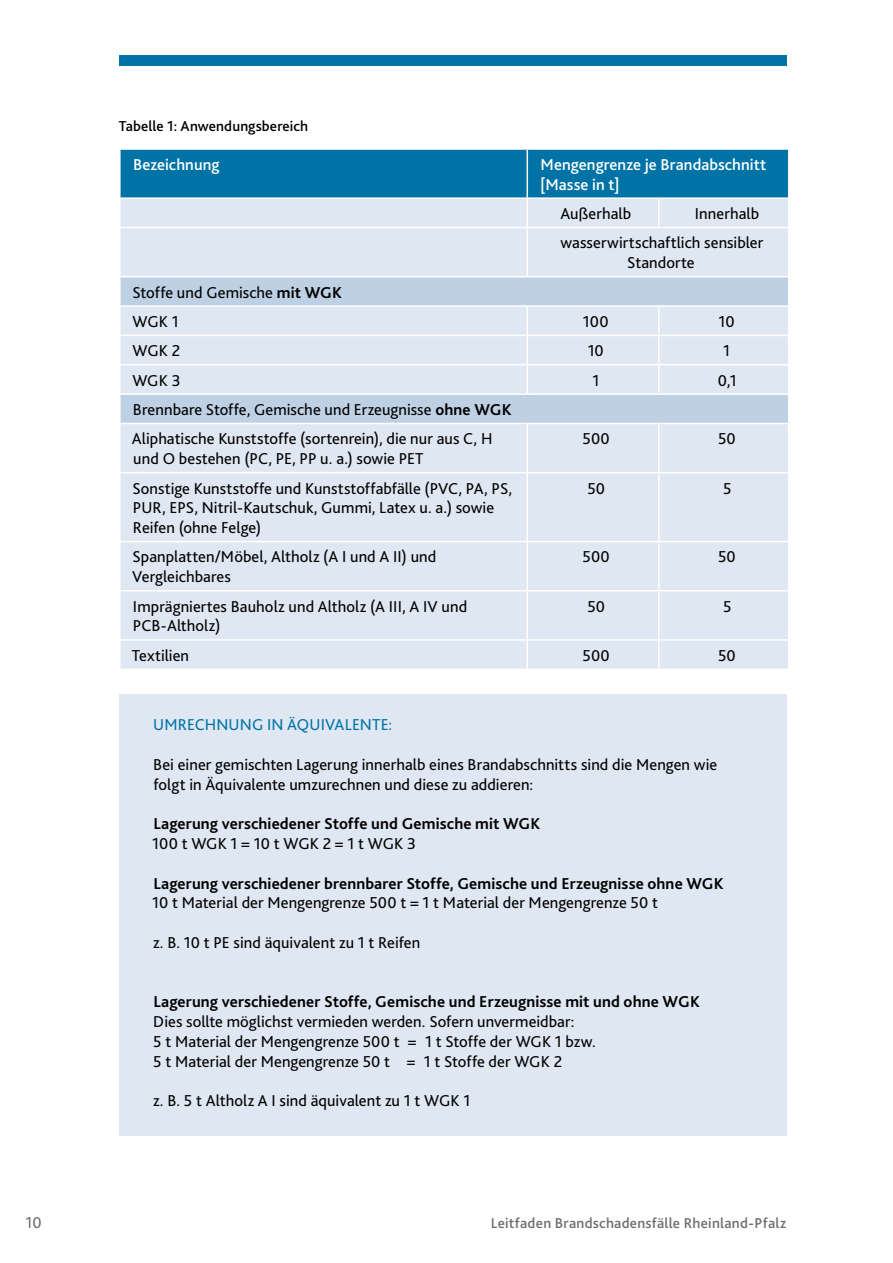
<style>
.page{position:relative;width:893px;height:1263px;background:#fff}
.page>*{position:absolute;margin:0;border:0;box-sizing:border-box;transform-origin:0 0}
.t1{font:16.5px/19.8px "Bliss 2";letter-spacing:.005em;color:#000}
.t2{font:700 16.5px "Bliss 2";letter-spacing:.01em;color:#000}
.t3{font:500 16.5px/19.8px "Bliss 2";letter-spacing:.005em;color:#fff}
.t4{font:16.5px "Bliss 2";color:#0073a6}
.t5{font:16.5px "Bliss 2";color:#706f6f}
.t6{font:500 15px "Bliss 2";letter-spacing:.015em;color:#706f6f}
.t7{font:500 15px "Bliss 2";letter-spacing:.01em;color:#000}
.s1{font-weight:700}
</style>
<div class="page">
<div style="left:119px;top:694px;width:668px;height:441px;background:#dfe7f2"></div>
<div style="left:119px;top:55px;width:668px;height:11px;background:#0073a6"></div>
<div style="left:121px;top:228px;width:667px;height:440px;background:#dfe7f2"></div>
<svg style="left:121px;top:277px;width:667px;height:146px;background:#d2deec"></svg>
<svg style="left:120px;top:149px;width:669px;height:78px;background:#58a1c4"></svg>
<hr style="left:526px;top:228px;width:2px;height:48px;background:#fff">
<hr style="left:526px;top:307px;width:2px;height:28px;background:#fff">
<hr style="left:119px;top:335px;width:408px;height:1px;background:#fff">
<hr style="left:527px;top:335px;width:132px;height:1px;background:#fff">
<hr style="left:526px;top:336px;width:2px;height:28px;background:#fff">
<hr style="left:659px;top:335px;width:130px;height:1px;background:#fff">
<hr style="left:119px;top:364px;width:408px;height:1px;background:#fff">
<hr style="left:527px;top:364px;width:132px;height:1px;background:#fff">
<hr style="left:526px;top:365px;width:2px;height:28px;background:#fff">
<hr style="left:659px;top:364px;width:130px;height:1px;background:#fff">
<svg style="left:658px;top:307px;width:1px;height:86px"></svg>
<hr style="left:119px;top:393px;width:408px;height:2px;background:#fff">
<hr style="left:527px;top:393px;width:132px;height:2px;background:#fff">
<hr style="left:659px;top:393px;width:130px;height:2px;background:#fff">
<hr style="left:119px;top:423px;width:408px;height:1px;background:#fff">
<hr style="left:527px;top:423px;width:132px;height:1px;background:#fff">
<hr style="left:526px;top:424px;width:2px;height:48px;background:#fff">
<hr style="left:659px;top:423px;width:130px;height:1px;background:#fff">
<hr style="left:658px;top:424px;width:1px;height:48px;background:#fff">
<hr style="left:119px;top:472px;width:408px;height:1px;background:#fff">
<hr style="left:527px;top:472px;width:132px;height:1px;background:#fff">
<hr style="left:526px;top:473px;width:2px;height:68px;background:#fff">
<hr style="left:659px;top:472px;width:130px;height:1px;background:#fff">
<hr style="left:658px;top:473px;width:1px;height:68px;background:#fff">
<hr style="left:119px;top:541px;width:408px;height:1px;background:#fff">
<hr style="left:527px;top:541px;width:132px;height:1px;background:#fff">
<hr style="left:526px;top:542px;width:2px;height:48px;background:#fff">
<hr style="left:659px;top:541px;width:130px;height:1px;background:#fff">
<hr style="left:658px;top:542px;width:1px;height:48px;background:#fff">
<hr style="left:119px;top:590px;width:408px;height:1px;background:#fff">
<hr style="left:527px;top:590px;width:132px;height:1px;background:#fff">
<hr style="left:526px;top:591px;width:2px;height:48px;background:#fff">
<hr style="left:659px;top:590px;width:130px;height:1px;background:#fff">
<hr style="left:658px;top:591px;width:1px;height:48px;background:#fff">
<hr style="left:119px;top:639px;width:408px;height:2px;background:#fff">
<hr style="left:527px;top:639px;width:132px;height:2px;background:#fff">
<hr style="left:526px;top:641px;width:2px;height:27px;background:#fff">
<hr style="left:659px;top:639px;width:130px;height:2px;background:#fff">
<svg style="left:658px;top:641px;width:1px;height:27px"></svg>
<hr style="left:119px;top:276px;width:408px;height:1px;background:#fff">
<hr style="left:527px;top:276px;width:132px;height:1px;background:#fff">
<hr style="left:659px;top:276px;width:130px;height:1px;background:#fff">
<hr style="left:119px;top:305px;width:408px;height:2px;background:#fff">
<hr style="left:527px;top:305px;width:132px;height:2px;background:#fff">
<hr style="left:659px;top:305px;width:130px;height:2px;background:#fff">
<p class="t7" style="left:119px;top:116px;width:191px">Tabelle 1: Anwendungsbereich</p>
<p class="t3" style="left:133px;top:154px;width:88px">Bezeichnung</p>
<p class="t3" style="left:540px;top:154px;width:227px">Mengengrenze je Brandabschnitt [Masse in t]</p>
<p class="t1" style="left:560px;top:203px;width:72px">Außerhalb</p>
<p class="t1" style="left:560px;top:198px;width:204px;line-height:29.4px;text-align:right">Innerhalb wasserwirtschaftlich sensibler</p>
<p class="t1" style="left:627px;top:252px;width:69px">Standorte</p>
<p class="t1" style="left:132px;top:277px;width:211px;line-height:29.4px">Stoffe und Gemische <span class="s1">mit WGK<br></span>WGK 1</p>
<p class="t1" style="left:583px;top:311px;width:27px">100</p>
<p class="t1" style="left:718px;top:311px;width:18px">10</p>
<p class="t1" style="left:132px;top:340px;width:49px">WGK 2</p>
<p class="t1" style="left:588px;top:340px;width:18px">10</p>
<p class="t1" style="left:723px;top:340px;width:8px">1</p>
<p class="t1" style="left:132px;top:370px;width:50px">WGK 3</p>
<p class="t1" style="left:593px;top:370px;width:8px">1</p>
<p class="t1" style="left:718px;top:370px;width:21px">0,1</p>
<p class="t1" style="left:132px;top:394px;width:381px;line-height:29.4px">Brennbare Stoffe, Gemische und Erzeugnisse <span class="s1">ohne WGK<br></span>Aliphatische Kunststoffe (sortenrein), die nur aus C, H</p>
<p class="t1" style="left:133px;top:448px;width:292px">und O bestehen (PC, PE, PP u. a.) sowie PET</p>
<p class="t1" style="left:583px;top:429px;width:29px">500</p>
<p class="t1" style="left:718px;top:429px;width:19px">50</p>
<p class="t1" style="left:132px;top:478px;width:381px">Sonstige Kunststoffe und Kunststoffabfälle (PVC, PA, PS,<br>PUR, EPS, Nitril-Kautschuk, Gummi, Latex u. a.) sowie<br>Reifen (ohne Felge)</p>
<p class="t1" style="left:587px;top:478px;width:19px">50</p>
<p class="t1" style="left:723px;top:478px;width:10px">5</p>
<p class="t1" style="left:132px;top:547px;width:306px">Spanplatten/Möbel, Altholz (A I und A II) und<br>Vergleichbares</p>
<p class="t1" style="left:583px;top:547px;width:29px">500</p>
<p class="t1" style="left:718px;top:547px;width:19px">50</p>
<p class="t1" style="left:133px;top:596px;width:336px">Imprägniertes Bauholz und Altholz (A III, A IV und<br>PCB-Altholz)</p>
<p class="t1" style="left:587px;top:596px;width:19px">50</p>
<p class="t1" style="left:723px;top:596px;width:10px">5</p>
<p class="t1" style="left:132px;top:645px;width:59px">Textilien</p>
<p class="t1" style="left:583px;top:645px;width:29px">500</p>
<p class="t1" style="left:718px;top:645px;width:19px">50</p>
<p class="t4" style="left:153px;top:714px;width:23px">Umrechnung</p>
<p class="t4" style="left:267px;top:714px;width:52px">in Äquivalente</p>
<p class="t4" style="left:389px;top:714px;width:5px">:</p>
<p class="t1" style="left:153px;top:754px;width:565px">Bei einer gemischten Lagerung innerhalb eines Brandabschnitts sind die Mengen wie folgt in Äquivalente umzurechnen und diese zu addieren:</p>
<p class="t2" style="left:153px;top:813px;width:388px">Lagerung verschiedener Stoffe und Gemische mit WGK</p>
<p class="t1" style="left:152px;top:833px;width:265px">100 t WGK 1 = 10 t WGK 2 = 1 t WGK 3</p>
<p class="t2" style="left:153px;top:873px;width:572px">Lagerung verschiedener brennbarer Stoffe, Gemische und Erzeugnisse ohne WGK</p>
<p class="t1" style="left:152px;top:893px;width:507px">10 t Material der Mengengrenze 500 t = 1 t Material der Mengengrenze 50 t</p>
<p class="t1" style="left:153px;top:932px;width:269px">z. B. 10 t PE sind äquivalent zu 1 t Reifen</p>
<p class="t2" style="left:153px;top:992px;width:548px">Lagerung verschiedener Stoffe, Gemische und Erzeugnisse mit und ohne WGK</p>
<p class="t1" style="left:153px;top:1011px;width:444px">Dies sollte möglichst vermieden werden. Sofern unvermeidbar:<br>5 t Material der Mengengrenze 500 t = 1 t Stoffe der WGK 1 bzw.<br>5 t Material der Mengengrenze 50 t = 1 t Stoffe der WGK 2</p>
<p class="t1" style="left:153px;top:1091px;width:319px">z. B. 5 t Altholz A I sind äquivalent zu 1 t WGK 1</p>
<p class="t5" style="left:26px;top:1212px;width:18px">10</p>
<p class="t6" style="left:491px;top:1214px;width:297px">Leitfaden Brandschadensfälle Rheinland-Pfalz</p>
</div>
